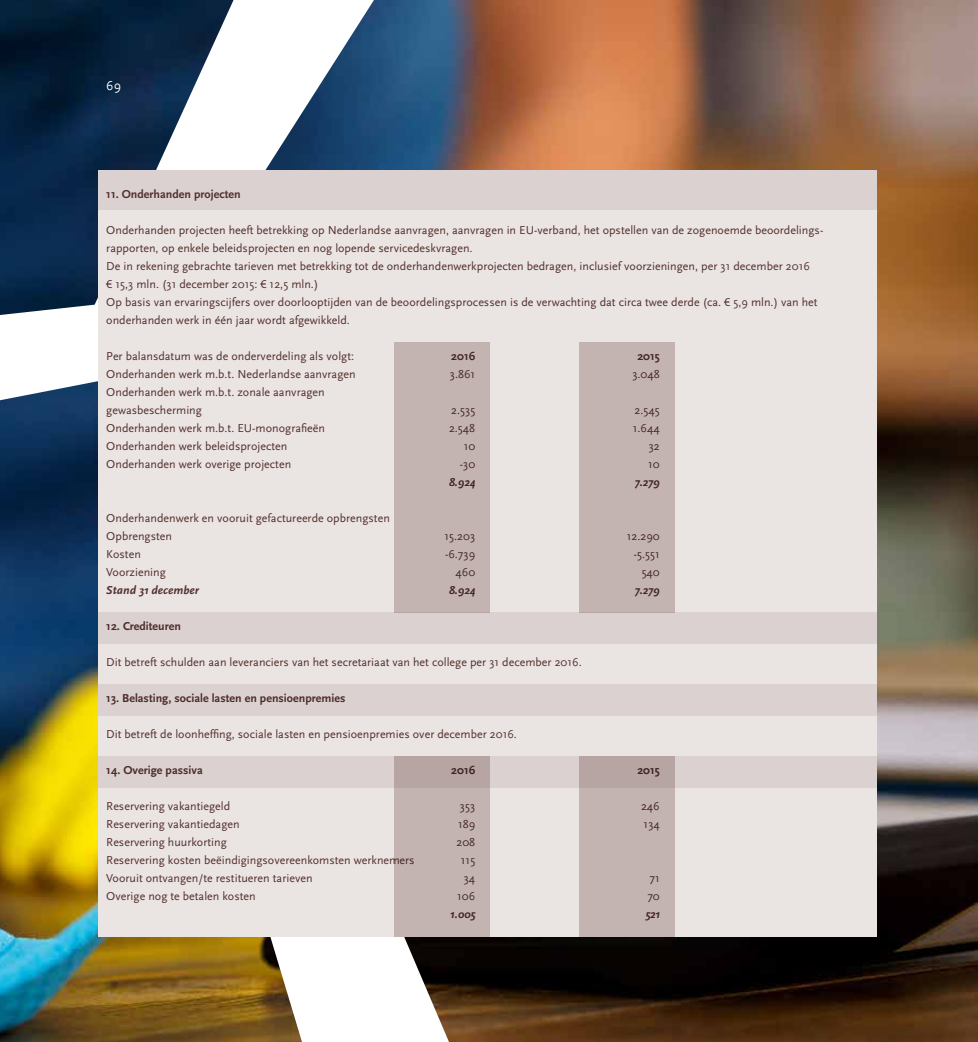
<style>
.page{position:relative;width:978px;height:1042px;background:#fff}
.page>*{position:absolute;margin:0;border:0;box-sizing:border-box;transform-origin:0 0}
.t1{font:13.5px "Scala Sans";color:#fff}
.t2{font:12px/18px "Scala Sans";color:#53302d}
.t3{font:700 12px "Scala Sans";color:#53302d}
.t4{font:italic 700 12px "Scala Sans";color:#53302d}
.s1{font-family:"Myriad Pro"}
</style>
<div class="page">
<img style="left:0;top:0;width:978px;height:1042px">
<div style="left:99px;top:170px;width:778px;height:766px;background:#eae4e3"></div>
<div style="left:99px;top:170px;width:778px;height:39px;background:#dad1d0"></div>
<div style="left:394px;top:342px;width:96px;height:270px;background:#c3b4b2"></div>
<div style="left:394px;top:756px;width:96px;height:180px;background:#c3b4b2"></div>
<div style="left:580px;top:342px;width:95px;height:270px;background:#c3b4b2"></div>
<div style="left:580px;top:756px;width:95px;height:180px;background:#c3b4b2"></div>
<div style="left:99px;top:612px;width:778px;height:31px;background:#dad1d0"></div>
<div style="left:99px;top:684px;width:778px;height:32px;background:#dad1d0"></div>
<svg style="left:99px;top:756px;width:778px;height:32px;fill:#dad1d0"></svg>
<p class="t1" style="left:106px;top:78px;width:16px">69</p>
<p class="t3" style="left:106px;top:188px;width:136px">11. Onderhanden projecten</p>
<p class="t2" style="left:106px;top:221px;width:719px">Onderhanden projecten heeft betrekking op Nederlandse aanvragen, aanvragen in EU-verband, het opstellen van de zogenoemde beoordelings&shy;rapporten, op enkele beleidsprojecten en nog lopende servicedeskvragen.<br>De in rekening gebrachte tarieven met betrekking tot de onderhandenwerkprojecten bedragen, inclusief voorzieningen, per 31 december 2016<br><span class="s1">€</span> 15,3 mln. (31 december 2015: <span class="s1">€</span> 12,5 mln.)<br>Op basis van ervaringscijfers over doorlooptijden van de beoordelingsprocessen is de verwachting dat circa twee derde (ca. <span class="s1">€</span> 5,9 mln.) van het onderhanden werk in één jaar wordt afgewikkeld.</p>
<p class="t2" style="left:106px;top:347px;width:249px">Per balansdatum was de onderverdeling als volgt:</p>
<p class="t3" style="left:451px;top:350px;width:26px">2016</p>
<p class="t3" style="left:637px;top:350px;width:24px">2015</p>
<p class="t2" style="left:106px;top:365px;width:251px">Onderhanden werk m.b.t. Nederlandse aanvragen</p>
<p class="t2" style="left:450px;top:365px;width:27px">3.861</p>
<p class="t2" style="left:632px;top:365px;width:29px">3.048</p>
<p class="t2" style="left:106px;top:383px;width:220px">Onderhanden werk m.b.t. zonale aanvragen gewasbescherming</p>
<p class="t2" style="left:451px;top:401px;width:26px">2.535</p>
<p class="t2" style="left:635px;top:401px;width:27px">2.545</p>
<p class="t2" style="left:106px;top:419px;width:220px">Onderhanden werk m.b.t. EU-monografieën</p>
<p class="t2" style="left:449px;top:419px;width:28px">2.548</p>
<p class="t2" style="left:633px;top:419px;width:28px">1.644</p>
<p class="t2" style="left:106px;top:437px;width:183px">Onderhanden werk beleidsprojecten</p>
<p class="t2" style="left:464px;top:437px;width:13px">10</p>
<p class="t2" style="left:649px;top:437px;width:13px">32</p>
<p class="t2" style="left:106px;top:455px;width:186px">Onderhanden werk overige projecten</p>
<p class="t2" style="left:460px;top:455px;width:17px">-30</p>
<p class="t2" style="left:648px;top:455px;width:13px">10</p>
<p class="t4" style="left:449px;top:476px;width:28px">8.924</p>
<p class="t4" style="left:635px;top:476px;width:26px">7.279</p>
<p class="t2" style="left:106px;top:509px;width:285px">Onderhandenwerk en vooruit gefactureerde opbrengsten<br>Opbrengsten</p>
<p class="t2" style="left:445px;top:527px;width:32px">15.203</p>
<p class="t2" style="left:627px;top:527px;width:35px">12.290</p>
<p class="t2" style="left:106px;top:545px;width:36px">Kosten</p>
<p class="t2" style="left:445px;top:545px;width:32px">-6.739</p>
<p class="t2" style="left:634px;top:545px;width:27px">-5.551</p>
<p class="t2" style="left:106px;top:563px;width:61px">Voorziening</p>
<p class="t2" style="left:456px;top:563px;width:21px">460</p>
<p class="t2" style="left:642px;top:563px;width:20px">540</p>
<p class="t4" style="left:106px;top:584px;width:94px">Stand 31 december</p>
<p class="t4" style="left:449px;top:584px;width:28px">8.924</p>
<p class="t4" style="left:635px;top:584px;width:26px">7.279</p>
<p class="t3" style="left:106px;top:620px;width:76px">12. Crediteuren</p>
<p class="t2" style="left:106px;top:653px;width:477px">Dit betreft schulden aan leveranciers van het secretariaat van het college per 31 december 2016.</p>
<p class="t3" style="left:106px;top:692px;width:241px">13. Belasting, sociale lasten en pensioenpremies</p>
<p class="t2" style="left:106px;top:725px;width:412px">Dit betreft de loonheffing, sociale lasten en pensioenpremies over december 2016.</p>
<p class="t3" style="left:106px;top:764px;width:98px">14. Overige passiva</p>
<p class="t3" style="left:451px;top:764px;width:26px">2016</p>
<p class="t3" style="left:637px;top:764px;width:24px">2015</p>
<p class="t2" style="left:106px;top:797px;width:125px">Reservering vakantiegeld</p>
<p class="t2" style="left:460px;top:797px;width:17px">353</p>
<p class="t2" style="left:641px;top:797px;width:20px">246</p>
<p class="t2" style="left:106px;top:815px;width:135px">Reservering vakantiedagen</p>
<p class="t2" style="left:458px;top:815px;width:19px">189</p>
<p class="t2" style="left:644px;top:815px;width:18px">134</p>
<p class="t2" style="left:106px;top:833px;width:122px">Reservering huurkorting</p>
<p class="t2" style="left:456px;top:833px;width:20px">208</p>
<p class="t2" style="left:106px;top:851px;width:310px">Reservering kosten beëindigingsovereenkomsten werknemers</p>
<p class="t2" style="left:461px;top:851px;width:16px">115</p>
<p class="t2" style="left:106px;top:869px;width:208px">Vooruit ontvangen/te restitueren tarieven</p>
<p class="t2" style="left:464px;top:869px;width:13px">34</p>
<p class="t2" style="left:650px;top:869px;width:12px">71</p>
<p class="t2" style="left:106px;top:887px;width:151px">Overige nog te betalen kosten</p>
<p class="t2" style="left:457px;top:887px;width:20px">106</p>
<p class="t2" style="left:647px;top:887px;width:14px">70</p>
<p class="t4" style="left:450px;top:908px;width:26px">1.005</p>
<p class="t4" style="left:645px;top:908px;width:16px">521</p>
</div>
